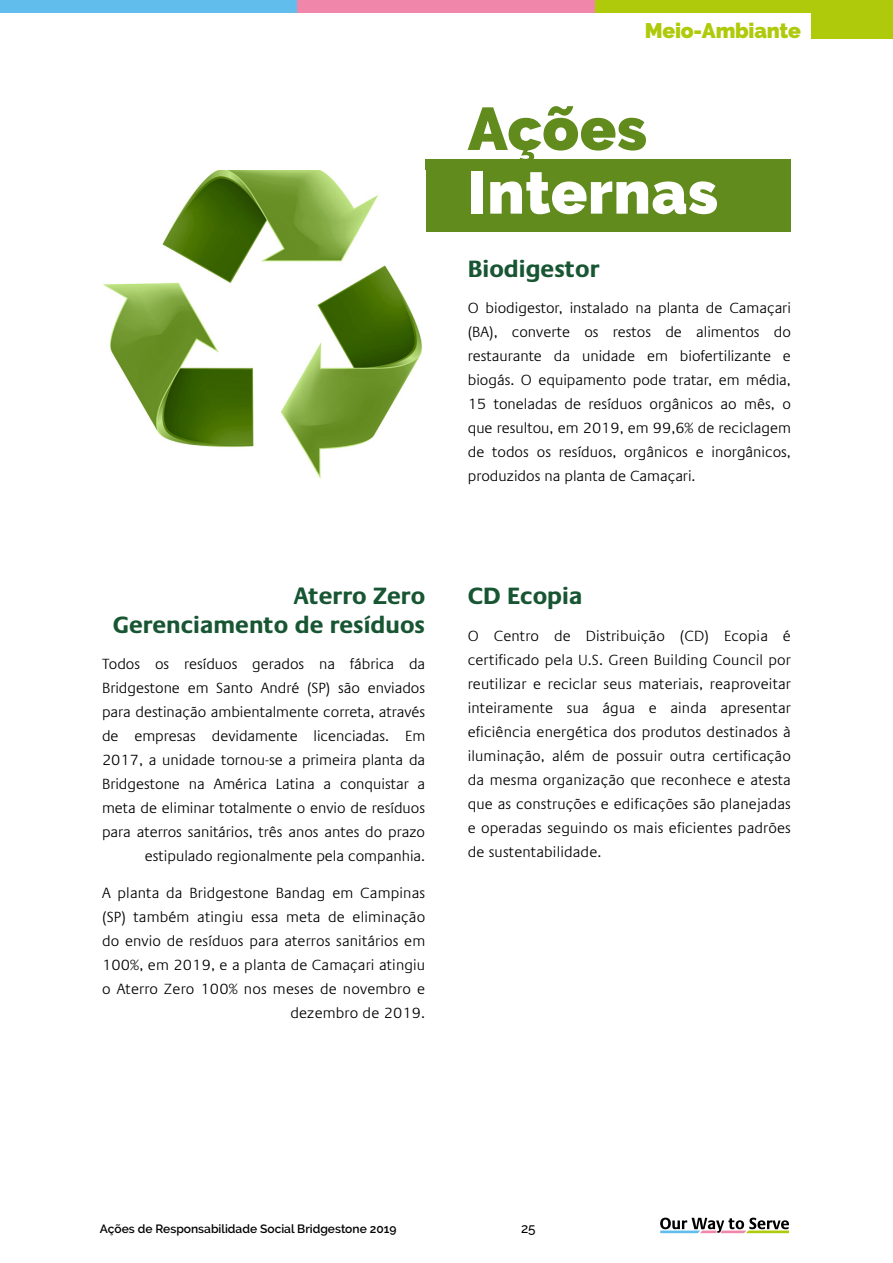
<style>
.page{position:relative;width:893px;height:1263px;background:#fff}
.page>*{position:absolute;margin:0;border:0;box-sizing:border-box;transform-origin:0 0}
.t1{font:900 60px "Raleway";letter-spacing:.01em;color:#fff}
.t2{font:900 60px "Raleway";letter-spacing:.005em;color:#618b1d}
.t3{font:700 24px/28.8px "Praxis LT Pro";color:#185633;text-align:right}
.t4{font:900 21px "Raleway";letter-spacing:-.01em;color:#afca0b}
.t5{font:300 15px/24px "Praxis LT Pro";color:#000;text-align:justify}
.t6{font:500 13.5px "Raleway";color:#000}
.t7{font:600 12px "Raleway";color:#000}
</style>
<div class="page">
<div style="left:0;top:0;width:298px;height:13px;background:#61bdeb"></div>
<div style="left:298px;top:0;width:297px;height:13px;background:#f087aa"></div>
<div style="left:595px;top:0;width:298px;height:13px;background:#afca0b"></div>
<svg style="left:660px;top:1217px;width:129px;height:16px"></svg>
<div style="left:812px;top:0;width:81px;height:38px;background:#afca0b"></div>
<div style="left:425px;top:159px;width:366px;height:73px;background:#618b1d"></div>
<img style="left:103px;top:170px;width:320px;height:309px">
<h3 class="t4" style="left:645px;top:19px;width:158px">Meio-Ambiante</h3>
<h1 class="t2" style="left:468px;top:94px;width:181px">Ações</h1>
<h1 class="t1" style="left:468px;top:158px;width:252px">Internas</h1>
<h2 class="t3" style="left:113px;top:581px;width:314px">Aterro Zero<br>Gerenciamento de resíduos</h2>
<p class="t5" style="left:102px;top:652px;width:325px;text-align:right">Todos os resíduos gerados na fábrica da Bridgestone em Santo André (SP) são enviados para destinação ambientalmente correta, através de empresas devidamente licenciadas. Em 2017, a unidade tornou-se a primeira planta da Bridgestone na América Latina a conquistar a meta de eliminar totalmente o envio de resíduos para aterros sanitários, três anos antes do prazo estipulado regionalmente pela companhia.</p>
<p class="t5" style="left:102px;top:881px;width:325px;text-align:right">A planta da Bridgestone Bandag em Campinas (SP) também atingiu essa meta de eliminação do envio de resíduos para aterros sanitários em 100%, em 2019, e a planta de Camaçari atingiu o Aterro Zero 100% nos meses de novembro e dezembro de 2019.</p>
<h2 class="t3" style="left:468px;top:254px;width:133px">Biodigestor</h2>
<p class="t5" style="left:468px;top:296px;width:325px">O biodigestor, instalado na planta de Camaçari (BA), converte os restos de alimentos do restaurante da unidade em biofertilizante e biogás. O equipamento pode tratar, em média, 15 toneladas de resíduos orgânicos ao mês, o que resultou, em 2019, em 99,6% de reciclagem de todos os resíduos, orgânicos e inorgânicos, produzidos na planta de Camaçari.</p>
<h2 class="t3" style="left:468px;top:581px;width:116px">CD Ecopia</h2>
<p class="t5" style="left:468px;top:624px;width:325px">O Centro de Distribuição (CD) Ecopia é certificado pela U.S. Green Building Council por reutilizar e reciclar seus materiais, reaproveitar inteiramente sua água e ainda apresentar eficiência energética dos produtos destinados à iluminação, além de possuir outra certificação da mesma organização que reconhece e atesta que as construções e edificações são planejadas e operadas seguindo os mais eficientes padrões de sustentabilidade.</p>
<p class="t7" style="left:100px;top:1222px;width:298px">Ações de Responsabilidade Social Bridgestone 2019</p>
<p class="t6" style="left:521px;top:1220px;width:16px">25</p>
</div>
